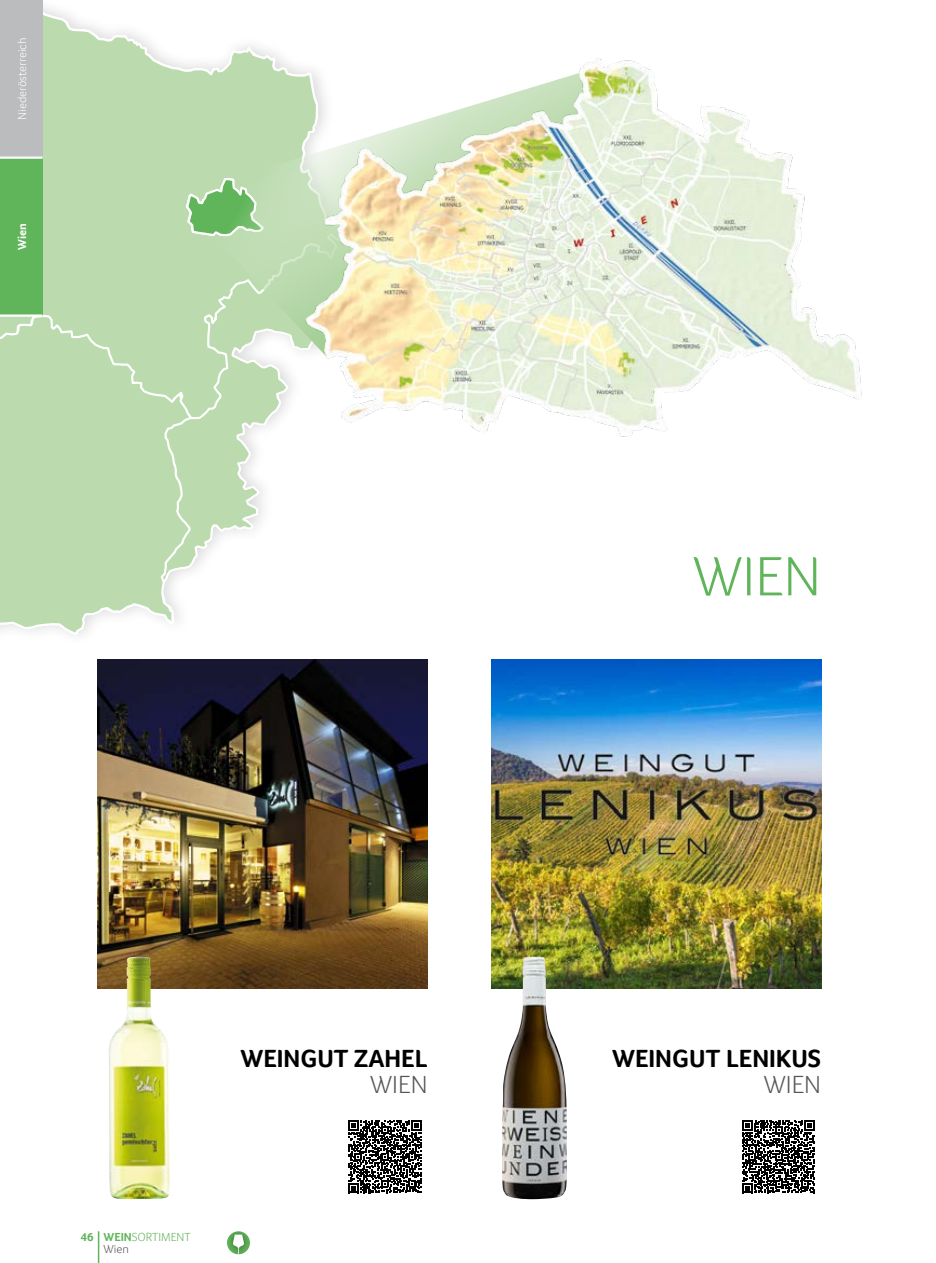
<style>
.page{position:relative;width:936px;height:1263px;background:#fff}
.page>*{position:absolute;margin:0;border:0;box-sizing:border-box;transform-origin:0 0}
.t1{font:300 57px "Transgourmet";color:#60b55a}
.t2{font:700 25.5px "Transgourmet";color:#000}
.t3{font:300 25.5px "Transgourmet";color:#565656}
.t4{font:300 12px/12px "Transgourmet";color:#60b55a}
.t5{font:300 12px "Transgourmet";color:#fff}
.t6{font:700 12px "Transgourmet";color:#fff}
.t7{font:700 12px "Transgourmet";color:#60b55a}
.s1{font-weight:700}
.s2{color:#565656}
</style>
<div class="page">
<svg style="left:196px;top:421px;width:79px;height:147px"></svg>
<svg style="left:0;top:421px;width:196px;height:215px;background:#c3dfb9"></svg>
<svg style="left:0;top:7px;width:283px;height:414px;background:#c4dfb9"></svg>
<svg style="left:185px;top:177px;width:27px;height:60px;background:#9ccf95"></svg>
<svg style="left:212px;top:69px;width:71px;height:288px;background:#b9daaf"></svg>
<img style="left:283px;top:58px;width:579px;height:379px">
<img style="left:491px;top:659px;width:330px;height:330px">
<svg style="left:742px;top:1120px;width:73px;height:73px"></svg>
<img style="left:502px;top:957px;width:65px;height:242px">
<img style="left:98px;top:659px;width:329px;height:330px">
<svg style="left:348px;top:1120px;width:73px;height:73px"></svg>
<img style="left:108px;top:957px;width:62px;height:242px">
<div style="left:0;top:0;width:43px;height:157px;background:#bbbcbd"></div>
<div style="left:0;top:158px;width:43px;height:157px;background:#60b55a"></div>
<hr style="left:0;top:157px;width:43px;height:2px;background:#fff">
<hr style="left:0;top:314px;width:43px;height:3px;background:#fff">
<hr style="left:98px;top:1231px;width:1px;height:32px;background:#60b55a">
<div style="left:227px;top:1231px;width:23px;height:23px;background:#000;opacity:.5"></div>
<svg style="left:233px;top:1234px;width:11px;height:20px"></svg>
<p class="t5" style="left:15px;top:120px;width:83px;rotate:-90deg">Niederösterreich</p>
<p class="t6" style="left:15px;top:250px;width:28px;rotate:-90deg">Wien</p>
<p class="t2" style="left:240px;top:1044px;width:188px">WEINGUT ZAHEL</p>
<p class="t3" style="left:370px;top:1069px;width:59px">WIEN</p>
<p class="t7" style="left:80px;top:1230px;width:15px">46</p>
<p class="t4" style="left:104px;top:1231px;width:89px"><span class="s1">WEIN</span>SORTIMENT<br><span class="s2">Wien</span></p>
<h1 class="t1" style="left:693px;top:543px;width:130px">WIEN</h1>
<p class="t2" style="left:612px;top:1044px;width:210px">WEINGUT LENIKUS</p>
<p class="t3" style="left:763px;top:1069px;width:59px">WIEN</p>
</div>
